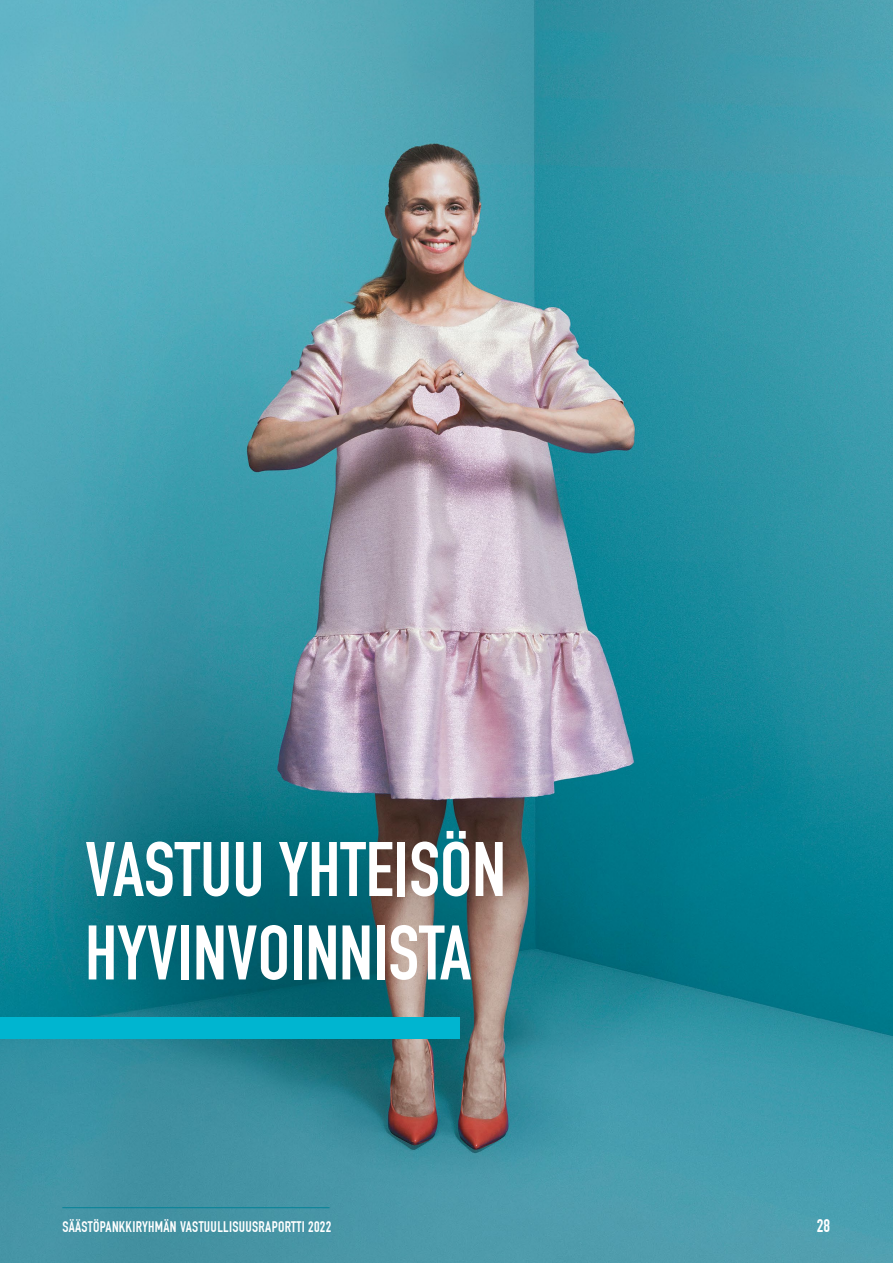
<style>
.page{position:relative;width:893px;height:1263px;background:#fff}
.page>*{position:absolute;margin:0;border:0;box-sizing:border-box;transform-origin:0 0}
.t1{font:700 75.9px "DIN Condensed";color:#fff}
.t2{font:700 18px "DIN Condensed";color:#fff}
.t3{font:700 15px "DIN Condensed";letter-spacing:.02em;color:#fff}
</style>
<div class="page">
<img style="left:0;top:0;width:893px;height:1263px">
<div style="left:0;top:1017px;width:459px;height:21px;background:#00b5d0"></div>
<hr style="left:62px;top:1207px;width:268px;height:1px;background:#038197">
<p class="t1" style="left:85px;top:825px;width:422px">VASTUU YHTEISÖN</p>
<p class="t1" style="left:85px;top:908px;width:387px">HYVINVOINNISTA</p>
<p class="t3" style="left:62px;top:1218px;width:271px">SÄÄSTÖPANKKIRYHMÄN VASTUULLISUUSRAPORTTI 2022</p>
<p class="t2" style="left:817px;top:1215px;width:15px">28</p>
</div>
